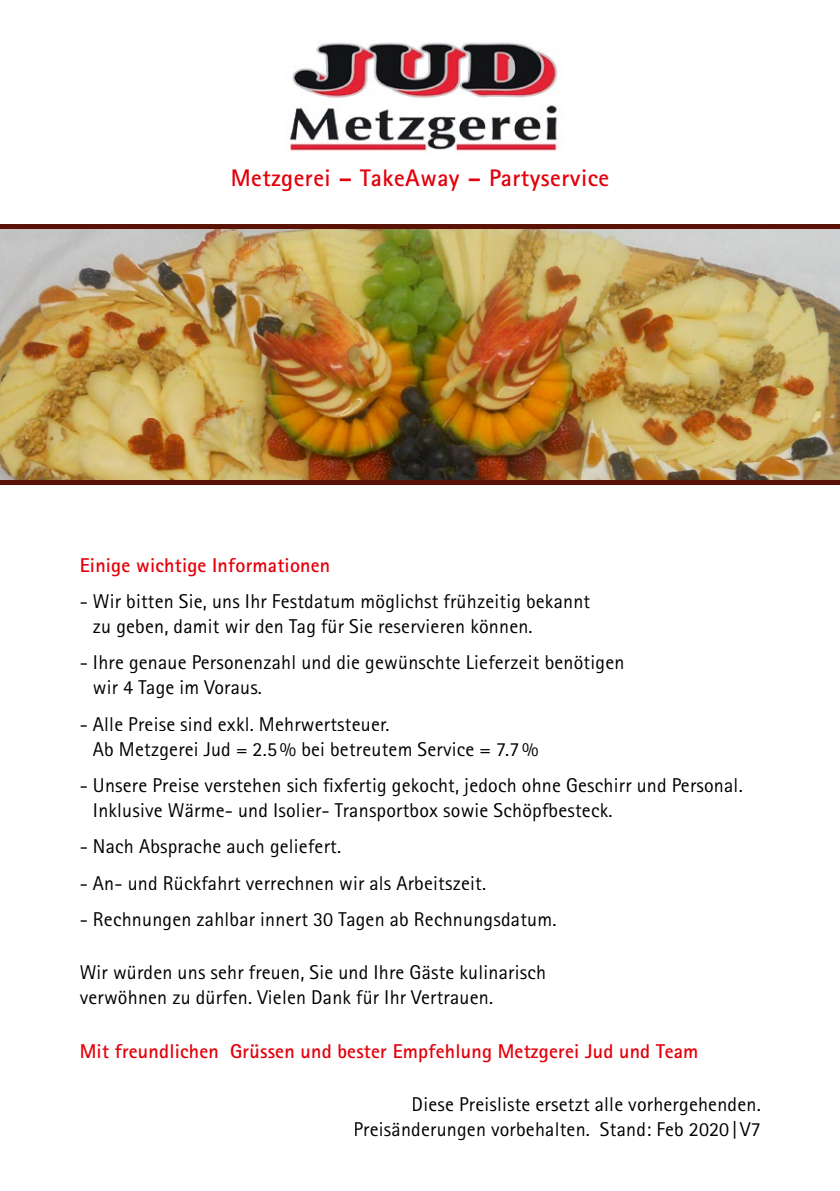
<style>
.page{position:relative;width:840px;height:1191px;background:#fff}
.page>*{position:absolute;margin:0;border:0;box-sizing:border-box;transform-origin:0 0}
.t1{font:700 24px "Rotis Sans Serif";letter-spacing:.02em;color:#e3000b}
.t2{font:20px/25px "Rotis Sans Serif";letter-spacing:.01em;color:#000}
.t3{font:700 20px "Rotis Sans Serif";letter-spacing:.01em;color:#e3000b}
</style>
<div class="page">
<img style="left:0;top:229px;width:839px;height:251px">
<hr style="left:0;top:480px;width:839px;height:4px;background:#5a1207">
<hr style="left:0;top:225px;width:839px;height:4px;background:#5a1207">
<img style="left:289px;top:42px;width:269px;height:110px">
<p class="t1" style="left:231px;top:163px;width:379px">Metzgerei – TakeAway – Partyservice</p>
<p class="t3" style="left:80px;top:552px;width:252px">Einige wichtige Informationen</p>
<p class="t2" style="left:93px;top:588px;width:498px;text-indent:-13px">- Wir bitten Sie, uns Ihr Festdatum möglichst frühzeitig bekannt zu geben, damit wir den Tag für Sie reservieren können.</p>
<p class="t2" style="left:93px;top:650px;width:532px;text-indent:-13px">- Ihre genaue Personenzahl und die gewünschte Lieferzeit benötigen wir 4 Tage im Voraus.</p>
<p class="t2" style="left:93px;top:711px;width:447px;text-indent:-13px">- Alle Preise sind exkl. Mehrwertsteuer.<br>Ab Metzgerei Jud = 2.5 % bei betreutem Service = 7.7 %</p>
<p class="t2" style="left:93px;top:772px;width:651px;text-indent:-13px">- Unsere Preise verstehen sich fixfertig gekocht, jedoch ohne Geschirr und Personal.<br>Inklusive Wärme- und Isolier- Transportbox sowie Schöpfbesteck.</p>
<p class="t2" style="left:80px;top:834px;width:263px">- Nach Absprache auch geliefert.</p>
<p class="t2" style="left:80px;top:870px;width:407px">- An- und Rückfahrt verrechnen wir als Arbeitszeit.</p>
<p class="t2" style="left:80px;top:906px;width:478px">- Rechnungen zahlbar innert 30 Tagen ab Rechnungsdatum.</p>
<p class="t2" style="left:80px;top:960px;width:467px">Wir würden uns sehr freuen, Sie und Ihre Gäste kulinarisch verwöhnen zu dürfen. Vielen Dank für Ihr Vertrauen.</p>
<p class="t3" style="left:80px;top:1038px;width:620px">Mit freundlichen Grüssen und bester Empfehlung Metzgerei Jud und Team</p>
<p class="t2" style="left:353px;top:1091px;width:408px;text-align:right">Diese Preisliste ersetzt alle vorhergehenden.<br>Preisänderungen vorbehalten. Stand: Feb 2020 | V7</p>
</div>
